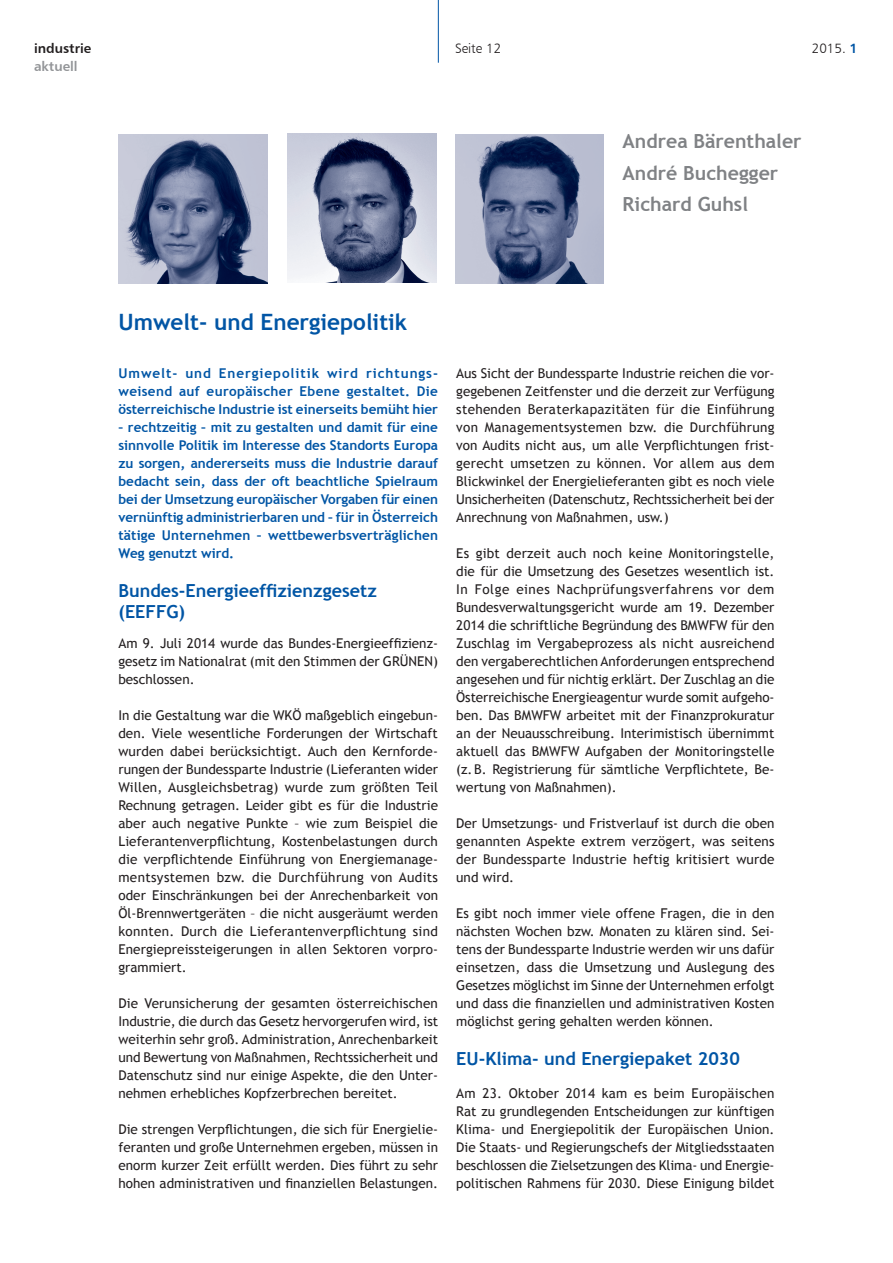
<style>
.page{position:relative;width:893px;height:1263px;background:#fff}
.page>*{position:absolute;margin:0;border:0;box-sizing:border-box;transform-origin:0 0}
.t1{font:700 22.5px "Trebuchet MS";color:#0155a5}
.t2{font:700 19.5px/31.5px "Trebuchet MS";color:#808285}
.t3{font:700 18px/21px "Trebuchet MS";color:#0155a5}
.t4{font:13.5px/18px "Trebuchet MS";color:#231f20;text-align:justify}
.t5{font:700 13.5px/18px "Trebuchet MS";color:#0155a5;text-align:justify}
.t6{font:13.5px "Humanist 777 BT Light B";color:#231f20}
.t7{font:13.5px "Humanist 777 BT Bold B";color:#231f20}
.t8{font:13.5px "Humanist 777 BT Bold B";color:#939598}
.s1{font-family:"Humanist 777 BT Bold B";color:#0155a5}
</style>
<div class="page">
<hr style="left:438px;top:0;width:1px;height:63px;background:#0155a5">
<img style="left:118px;top:135px;width:149px;height:148px">
<img style="left:455px;top:135px;width:149px;height:149px">
<img style="left:288px;top:134px;width:149px;height:149px">
<p class="t7" style="left:34px;top:40px;width:59px">industrie</p>
<p class="t6" style="left:455px;top:40px;width:48px">Seite 12</p>
<p class="t6" style="left:812px;top:40px;width:47px">2015. <span class="s1">1</span></p>
<p class="t8" style="left:34px;top:58px;width:45px">aktuell</p>
<h2 class="t2" style="left:623px;top:126px;width:180px">Andrea Bärenthaler<br>André Buchegger<br>Richard Guhsl</h2>
<h1 class="t1" style="left:118px;top:308px;width:290px">Umwelt- und Energiepolitik</h1>
<p class="t5" style="left:118px;top:364px;width:321px">Umwelt- und Energiepolitik wird richtungs&shy;weisend auf europäischer Ebene gestaltet. Die österreichische Industrie ist einerseits bemüht hier</p>
<p class="t5" style="left:118px;top:418px;width:321px">– rechtzeitig – mit zu gestalten und damit für eine sinnvolle Politik im Interesse des Standorts Europa zu sorgen, andererseits muss die Industrie darauf bedacht sein, dass der oft beachtliche Spielraum bei der Umsetzung europäischer Vorgaben für einen vernünftig administrierbaren und – für in Österreich tätige Unternehmen – wettbewerbsverträglichen Weg genutzt wird.</p>
<h3 class="t3" style="left:118px;top:580px;width:260px">Bundes-Energieeffizienzgesetz (EEFFG)</h3>
<p class="t4" style="left:118px;top:634px;width:321px">Am 9. Juli 2014 wurde das Bundes-Energieeffizienz&shy;gesetz im Nationalrat (mit den Stimmen der GRÜNEN) beschlossen.</p>
<p class="t4" style="left:118px;top:706px;width:321px">In die Gestaltung war die WKÖ maßgeblich eingebun&shy;den. Viele wesentliche Forderungen der Wirtschaft wurden dabei berücksichtigt. Auch den Kernforde&shy;rungen der Bundessparte Industrie (Lieferanten wider Willen, Ausgleichsbetrag) wurde zum größten Teil Rechnung getragen. Leider gibt es für die Industrie aber auch negative Punkte – wie zum Beispiel die Lieferantenverpflichtung, Kostenbelastungen durch die verpflichtende Einführung von Energiemanage&shy;mentsystemen bzw. die Durchführung von Audits oder Einschränkungen bei der Anrechenbarkeit von Öl-Brennwertgeräten – die nicht ausgeräumt werden konnten. Durch die Lieferantenverpflichtung sind Energiepreissteigerungen in allen Sektoren vorpro&shy;grammiert.</p>
<p class="t4" style="left:118px;top:994px;width:321px">Die Verunsicherung der gesamten österreichischen Industrie, die durch das Gesetz hervorgerufen wird, ist weiterhin sehr groß. Administration, Anrechenbarkeit und Bewertung von Maßnahmen, Rechtssicherheit und Datenschutz sind nur einige Aspekte, die den Unter&shy;nehmen erhebliches Kopfzerbrechen bereitet.</p>
<p class="t4" style="left:118px;top:1120px;width:321px">Die strengen Verpflichtungen, die sich für Energielie&shy;feranten und große Unternehmen ergeben, müssen in enorm kurzer Zeit erfüllt werden. Dies führt zu sehr hohen administrativen und finanziellen Belastungen.</p>
<p class="t4" style="left:456px;top:364px;width:320px">Aus Sicht der Bundessparte Industrie reichen die vor&shy;gegebenen Zeitfenster und die derzeit zur Verfügung stehenden Beraterkapazitäten für die Einführung von Managementsystemen bzw. die Durchführung von Audits nicht aus, um alle Verpflichtungen frist&shy;gerecht umsetzen zu können. Vor allem aus dem Blickwinkel der Energielieferanten gibt es noch viele Unsicherheiten (Datenschutz, Rechtssicherheit bei der Anrechnung von Maßnahmen, usw.)</p>
<p class="t4" style="left:456px;top:544px;width:320px">Es gibt derzeit auch noch keine Monitoringstelle, die für die Umsetzung des Gesetzes wesentlich ist.<br>In Folge eines Nachprüfungsverfahrens vor dem Bundesverwaltungsgericht wurde am 19. Dezember 2014 die schriftliche Begründung des BMWFW für den Zuschlag im Vergabeprozess als nicht ausreichend den vergaberechtlichen Anforderungen entsprechend angesehen und für nichtig erklärt. Der Zuschlag an die Österreichische Energieagentur wurde somit aufgeho&shy;ben. Das BMWFW arbeitet mit der Finanzprokuratur an der Neuausschreibung. Interimistisch übernimmt aktuell das BMWFW Aufgaben der Monitoringstelle (z.B. Registrierung für sämtliche Verpflichtete, Be&shy;wertung von Maßnahmen).</p>
<p class="t4" style="left:456px;top:814px;width:320px">Der Umsetzungs- und Fristverlauf ist durch die oben genannten Aspekte extrem verzögert, was seitens der Bundessparte Industrie heftig kritisiert wurde und wird.</p>
<p class="t4" style="left:456px;top:904px;width:320px">Es gibt noch immer viele offene Fragen, die in den nächsten Wochen bzw. Monaten zu klären sind. Sei&shy;tens der Bundessparte Industrie werden wir uns dafür einsetzen, dass die Umsetzung und Auslegung des Gesetzes möglichst im Sinne der Unternehmen erfolgt und dass die finanziellen und administrativen Kosten möglichst gering gehalten werden können.</p>
<h3 class="t3" style="left:456px;top:1048px;width:285px">EU-Klima- und Energiepaket 2030</h3>
<p class="t4" style="left:456px;top:1084px;width:320px">Am 23. Oktober 2014 kam es beim Europäischen Rat zu grundlegenden Entscheidungen zur künftigen Klima- und Energiepolitik der Europäischen Union.<br>Die Staats- und Regierungschefs der Mitgliedsstaaten beschlossen die Zielsetzungen des Klima- und Energie&shy;politischen Rahmens für 2030. Diese Einigung bildet</p>
</div>
